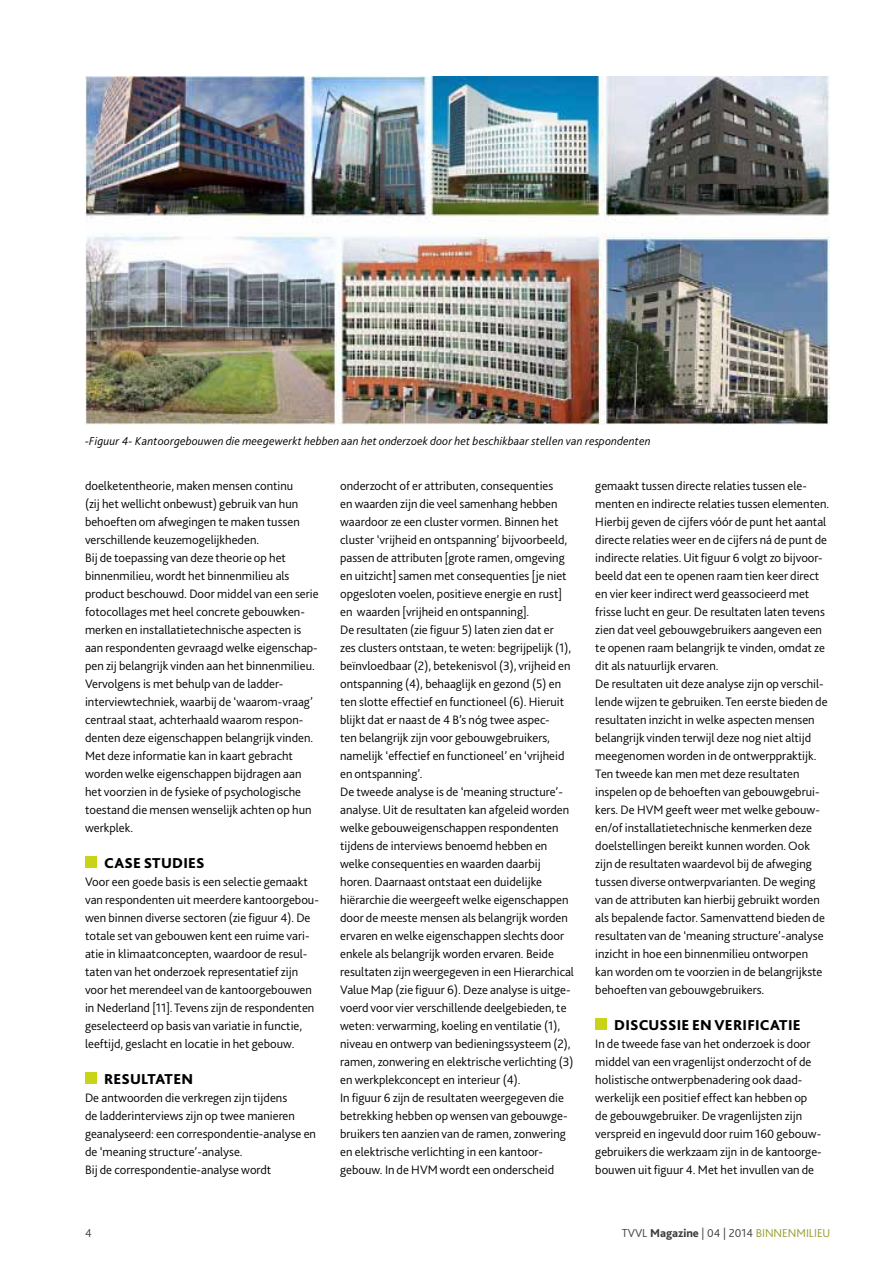
<style>
.page{position:relative;width:893px;height:1263px;background:#fff}
.page>*{position:absolute;margin:0;border:0;box-sizing:border-box;transform-origin:0 0}
.t1{font:800 15px "Bliss 2";letter-spacing:.015em;color:#000}
.t2{font:300 12.75px/18px "Bliss 2";color:#000}
.t3{font:italic 300 12px "Bliss 2";letter-spacing:.01em;color:#000}
.t4{font:300 12px "Bliss 2";color:#3c3c3b}
.s1{font-weight:800}
.s2{color:#919b26}
</style>
<div class="page">
<img style="left:85px;top:76px;width:744px;height:349px">
<div style="left:85px;top:857px;width:12px;height:11px;background:#c8d418"></div>
<div style="left:85px;top:1073px;width:12px;height:11px;background:#c8d418"></div>
<div style="left:595px;top:1019px;width:12px;height:11px;background:#c8d418"></div>
<p class="t3" style="left:85px;top:436px;width:567px">-Figuur 4- Kantoorgebouwen die meegewerkt hebben aan het onderzoek door het beschikbaar stellen van respondenten</p>
<p class="t2" style="left:85px;top:478px;width:235px">doelketentheorie, maken mensen continu<br>(zij het wellicht onbewust) gebruik van hun behoeften om afwegingen te maken tussen verschillende keuzemogelijkheden.<br>Bij de toepassing van deze theorie op het binnenmilieu, wordt het binnenmilieu als product beschouwd. Door middel van een serie fotocollages met heel concrete gebouwken&shy;merken en installatietechnische aspecten is aan respondenten gevraagd welke eigenschap&shy;pen zij belangrijk vinden aan het binnenmilieu.<br>Vervolgens is met behulp van de ladder&shy;interviewtechniek, waarbij de ‘waarom-vraag’ centraal staat, achterhaald waarom respon&shy;denten deze eigenschappen belangrijk vinden.<br>Met deze informatie kan in kaart gebracht worden welke eigenschappen bijdragen aan het voorzien in de fysieke of psychologische toestand die mensen wenselijk achten op hun werkplek.</p>
<p class="t1" style="left:104px;top:854px;width:102px">CASE STUDIES</p>
<p class="t2" style="left:85px;top:874px;width:235px">Voor een goede basis is een selectie gemaakt van respondenten uit meerdere kantoorgebou&shy;wen binnen diverse sectoren (zie figuur 4). De totale set van gebouwen kent een ruime vari&shy;atie in klimaatconcepten, waardoor de resul&shy;taten van het onderzoek representatief zijn voor het merendeel van de kantoorgebouwen in Nederland [11]. Tevens zijn de respondenten geselecteerd op basis van variatie in functie, leeftijd, geslacht en locatie in het gebouw.</p>
<p class="t1" style="left:104px;top:1070px;width:91px">RESULTATEN</p>
<p class="t2" style="left:85px;top:1090px;width:233px">De antwoorden die verkregen zijn tijdens<br>de ladderinterviews zijn op twee manieren geanalyseerd: een correspondentie-analyse en de ‘meaning structure’-analyse.<br>Bij de correspondentie-analyse wordt</p>
<p class="t2" style="left:340px;top:478px;width:235px">onderzocht of er attributen, consequenties<br>en waarden zijn die veel samenhang hebben waardoor ze een cluster vormen. Binnen het cluster ‘vrijheid en ontspanning’ bijvoorbeeld, passen de attributen [grote ramen, omgeving en uitzicht] samen met consequenties [je niet opgesloten voelen, positieve energie en rust] en waarden [vrijheid en ontspanning].<br>De resultaten (zie figuur 5) laten zien dat er<br>zes clusters ontstaan, te weten: begrijpelijk (1), beïnvloedbaar (2), betekenisvol (3), vrijheid en ontspanning (4), behaaglijk en gezond (5) en ten slotte effectief en functioneel (6). Hieruit blijkt dat er naast de 4 B’s nóg twee aspec-<br>ten belangrijk zijn voor gebouwgebruikers, namelijk ‘effectief en functioneel’ en ‘vrijheid en ontspanning’.<br>De tweede analyse is de ‘meaning structure’- analyse. Uit de resultaten kan afgeleid worden welke gebouweigenschappen respondenten tijdens de interviews benoemd hebben en welke consequenties en waarden daarbij horen. Daarnaast ontstaat een duidelijke hiërarchie die weergeeft welke eigenschappen door de meeste mensen als belangrijk worden ervaren en welke eigenschappen slechts door enkele als belangrijk worden ervaren. Beide resultaten zijn weergegeven in een Hierarchical Value Map (zie figuur 6). Deze analyse is uitge&shy;voerd voor vier verschillende deelgebieden, te weten: verwarming, koeling en ventilatie (1), niveau en ontwerp van bedieningssysteem (2), ramen, zonwering en elektrische verlichting (3) en werkplekconcept en interieur (4).<br>In figuur 6 zijn de resultaten weergegeven die betrekking hebben op wensen van gebouwge&shy;bruikers ten aanzien van de ramen, zonwering en elektrische verlichting in een kantoor&shy;gebouw. In de HVM wordt een onderscheid</p>
<p class="t2" style="left:595px;top:478px;width:235px">gemaakt tussen directe relaties tussen ele&shy;menten en indirecte relaties tussen elementen.<br>Hierbij geven de cijfers vóór de punt het aantal directe relaties weer en de cijfers ná de punt de indirecte relaties. Uit figuur 6 volgt zo bijvoor&shy;beeld dat een te openen raam tien keer direct en vier keer indirect werd geassocieerd met frisse lucht en geur. De resultaten laten tevens zien dat veel gebouwgebruikers aangeven een te openen raam belangrijk te vinden, omdat ze dit als natuurlijk ervaren.<br>De resultaten uit deze analyse zijn op verschil&shy;lende wijzen te gebruiken. Ten eerste bieden de resultaten inzicht in welke aspecten mensen belangrijk vinden terwijl deze nog niet altijd meegenomen worden in de ontwerppraktijk.<br>Ten tweede kan men met deze resultaten inspelen op de behoeften van gebouwgebrui&shy;kers. De HVM geeft weer met welke gebouw&shy;en/of installatietechnische kenmerken deze doelstellingen bereikt kunnen worden. Ook zijn de resultaten waardevol bij de afweging tussen diverse ontwerpvarianten. De weging van de attributen kan hierbij gebruikt worden als bepalende factor. Samenvattend bieden de resultaten van de ‘meaning structure’-analyse inzicht in hoe een binnenmilieu ontworpen kan worden om te voorzien in de belangrijkste behoeften van gebouwgebruikers.</p>
<p class="t1" style="left:614px;top:1016px;width:188px">DISCUSSIE EN VERIFICATIE</p>
<p class="t2" style="left:595px;top:1036px;width:228px">In de tweede fase van het onderzoek is door middel van een vragenlijst onderzocht of de holistische ontwerpbenadering ook daad&shy;werkelijk een positief effect kan hebben op de gebouwgebruiker. De vragenlijsten zijn verspreid en ingevuld door ruim 160 gebouw&shy;gebruikers die werkzaam zijn in de kantoorge&shy;bouwen uit figuur 4. Met het invullen van de</p>
<p class="t4" style="left:85px;top:1228px;width:8px">4</p>
<p class="t4" style="left:622px;top:1228px;width:210px">TVVL <span class="s1">Magazine</span> | 04 | 2014 <span class="s2">BINNENMILIEU</span></p>
</div>
